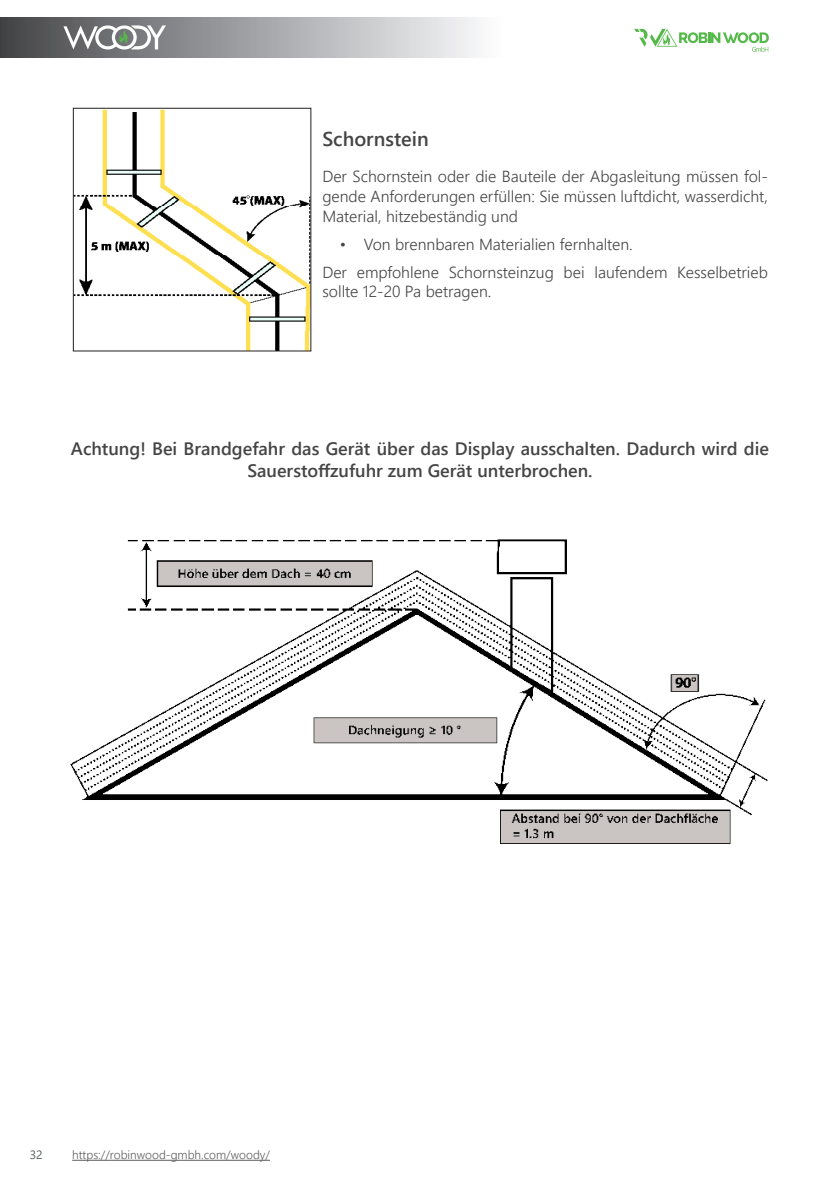
<style>
.page{position:relative;width:840px;height:1191px;background:#fff}
.page>*{position:absolute;margin:0;border:0;box-sizing:border-box;transform-origin:0 0}
.P9{font:600 20px "Segoe UI";color:#454545}
.P9-2{font:600 18px/21.6px "Segoe UI";color:#454545;text-align:center}
.P9-3{font:300 16px/20px "Segoe UI";color:#454545;text-align:justify}
.t1{font:300 12px "Segoe UI";color:#5e5e61}
.t2{font:12px "Segoe UI";color:#585b5c}
</style>
<div class="page">
<svg style="left:634px;top:29px;width:134px;height:23px"></svg>
<hr style="left:72px;top:1159px;width:198px;height:1px;background:#5e5e61">
<div style="left:0;top:17px;width:504px;height:41px;background:linear-gradient(to right,#46474a,#fdfeff)"></div>
<svg style="left:63px;top:25px;width:103px;height:24px"></svg>
<img style="left:75px;top:110px;width:234px;height:239px">
<div style="left:73px;top:108px;width:238px;height:243px;border:1px solid #231f20"></div>
<img style="left:71px;top:539px;width:695px;height:304px">
<p class="P9" style="left:322px;top:120px;width:108px">Schornstein</p>
<p class="P9-3" style="left:322px;top:165px;width:447px">Der Schornstein oder die Bauteile der Abgasleitung müssen fol&shy;gende Anforderungen erfüllen: Sie müssen luftdicht, wasserdicht, Material, hitzebeständig und</p>
<p class="P9-3" style="left:340px;top:233px;width:294px">• Von brennbaren Materialien fernhalten.</p>
<p class="P9-3" style="left:322px;top:261px;width:447px;line-height:19.2px">Der empfohlene Schornsteinzug bei laufendem Kesselbetrieb sollte 12-20 Pa betragen.</p>
<p class="P9-2" style="left:71px;top:436px;width:699px">Achtung! Bei Brandgefahr das Gerät über das Display ausschalten. Dadurch wird die<br>Sauerstoffzufuhr zum Gerät unterbrochen.</p>
<p class="t2" style="left:30px;top:1142px;width:14px">32</p>
<p class="t1" style="left:72px;top:1143px;width:199px">https://robinwood-gmbh.com/woody/</p>
</div>
